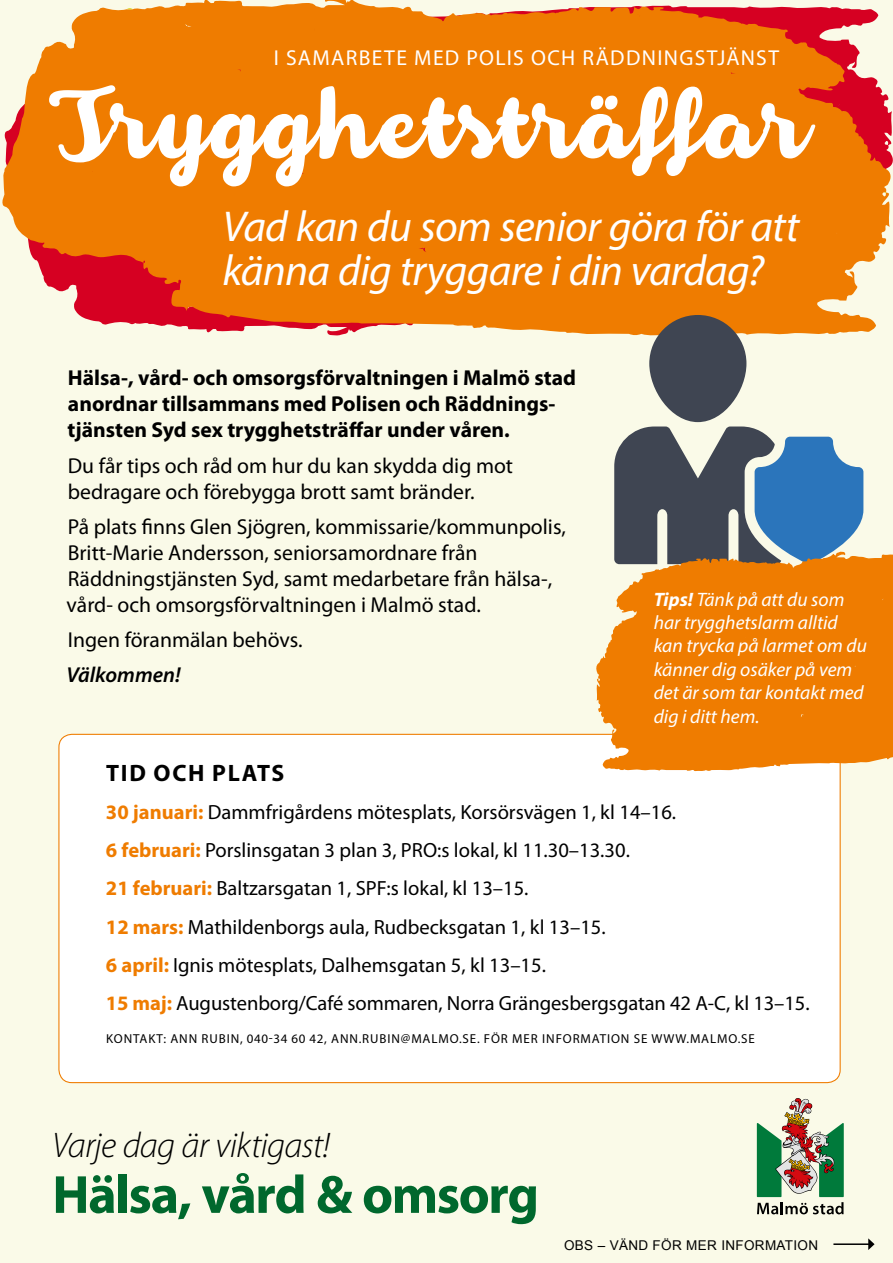
<style>
.page{position:relative;width:893px;height:1263px;background:#fafae8}
.page>*{position:absolute;margin:0;border:0;box-sizing:border-box;transform-origin:0 0}
.t1{font:86.55px "Armonioso";letter-spacing:.01em;color:#fff}
.t2{font:700 54.15px "Myriad Pro";letter-spacing:-.03em;color:#00682d}
.t3{font:italic 43.35px/44.5px "Myriad Pro";letter-spacing:-.015em;color:#fff}
.t4{font:italic 300 35.7px "Myriad Pro";letter-spacing:-.02em;color:#000}
.t5{font:700 23.85px "Myriad Pro";letter-spacing:.07em;color:#000}
.t6{font:21.6px/26px "Myriad Pro";color:#000}
.t7{font:700 21.6px/26px "Myriad Pro";color:#000}
.t8{font:21.6px "Myriad Pro";letter-spacing:.065em;color:#fff}
.t9{font:italic 600 21.6px "Myriad Pro";color:#000}
.t10{font:20.55px/38.2px "Myriad Pro";color:#000}
.t11{font:italic 19.5px/23.4px "Myriad Pro";color:#fff}
.t12{font:13.5px "Arial";letter-spacing:.025em;color:#000}
.t13{font:13.05px "Myriad Pro";letter-spacing:.07em;color:#000}
.s1{font-weight:700}
.s2{font-weight:700;color:#ef7c00}
</style>
<div class="page">
<svg style="left:757px;top:1098px;width:87px;height:116px"></svg>
<svg style="left:2px;top:0;width:890px;height:336px;fill:#ef7c00"></svg>
<div style="left:59px;top:734px;width:781px;height:348px;background:#fff;border-radius:13px"></div>
<div style="left:649px;top:315px;width:97px;height:107px;background:#3f4552;border-radius:49px"></div>
<svg style="left:614px;top:426px;width:249px;height:125px"></svg>
<svg style="left:596px;top:551px;width:297px;height:221px;fill:#ef7c00"></svg>
<hr style="left:833px;top:1243px;width:36px;height:2px;background:#000">
<svg style="left:868px;top:1238px;width:6px;height:12px"></svg>
<p class="t8" style="left:274px;top:44px;width:507px">I SAMARBETE MED POLIS OCH RÄDDNINGSTJÄNST</p>
<h1 class="t1" style="left:52px;top:65px;width:760px">Trygghetsträffar</h1>
<h3 class="t3" style="left:223px;top:203px;width:578px">Vad kan du som senior göra för att känna dig tryggare i din vardag?</h3>
<p class="t7" style="left:67px;top:364px;width:510px">Hälsa-, vård- och omsorgsförvaltningen i Malmö stad anordnar tillsammans med Polisen och Räddnings&shy;tjänsten Syd sex trygghetsträffar under våren.</p>
<p class="t6" style="left:68px;top:452px;width:447px">Du får tips och råd om hur du kan skydda dig mot bedragare och förebygga brott samt bränder.</p>
<p class="t6" style="left:67px;top:513px;width:501px">På plats finns Glen Sjögren, kommissarie/kommunpolis, Britt-Marie Andersson, seniorsamordnare från Räddningstjänsten Syd, samt medarbetare från hälsa-, vård- och omsorgsförvaltningen i Malmö stad.</p>
<p class="t6" style="left:68px;top:626px;width:236px">Ingen föranmälan behövs.</p>
<p class="t9" style="left:67px;top:661px;width:116px">Välkommen!</p>
<p class="t11" style="left:654px;top:587px;width:215px"><span class="s1">Tips!</span> Tänk på att du som har trygghetslarm alltid kan trycka på larmet om du känner dig osäker på vem det är som tar kontakt med dig i ditt hem.</p>
<p class="t5" style="left:106px;top:757px;width:180px">TID OCH PLATS</p>
<p class="t10" style="left:106px;top:793px;width:705px"><span class="s2">30 januari:</span> Dammfrigårdens mötesplats, Korsörsvägen 1, kl 14–16.<br><span class="s2">6 februari:</span> Porslinsgatan 3 plan 3, PRO:s lokal, kl 11.30–13.30.<br><span class="s2">21 februari:</span> Baltzarsgatan 1, SPF:s lokal, kl 13–15.<br><span class="s2">12 mars:</span> Mathildenborgs aula, Rudbecksgatan 1, kl 13–15.<br><span class="s2">6 april:</span> Ignis mötesplats, Dalhemsgatan 5, kl 13–15.<br><span class="s2">15 maj:</span> Augustenborg/Café sommaren, Norra Grängesbergsgatan 42 A-C, kl 13–15.</p>
<p class="t13" style="left:106px;top:1030px;width:650px">KONTAKT: ANN RUBIN, 040-34 60 42, ANN.RUBIN@MALMO.SE. FÖR MER INFORMATION SE WWW.MALMO.SE</p>
<h3 class="t4" style="left:52px;top:1123px;width:279px">Varje dag är viktigast!</h3>
<h2 class="t2" style="left:52px;top:1159px;width:488px">Hälsa, vård &amp; omsorg</h2>
<p class="t12" style="left:564px;top:1236px;width:256px">OBS – VÄND FÖR MER INFORMATION</p>
</div>
